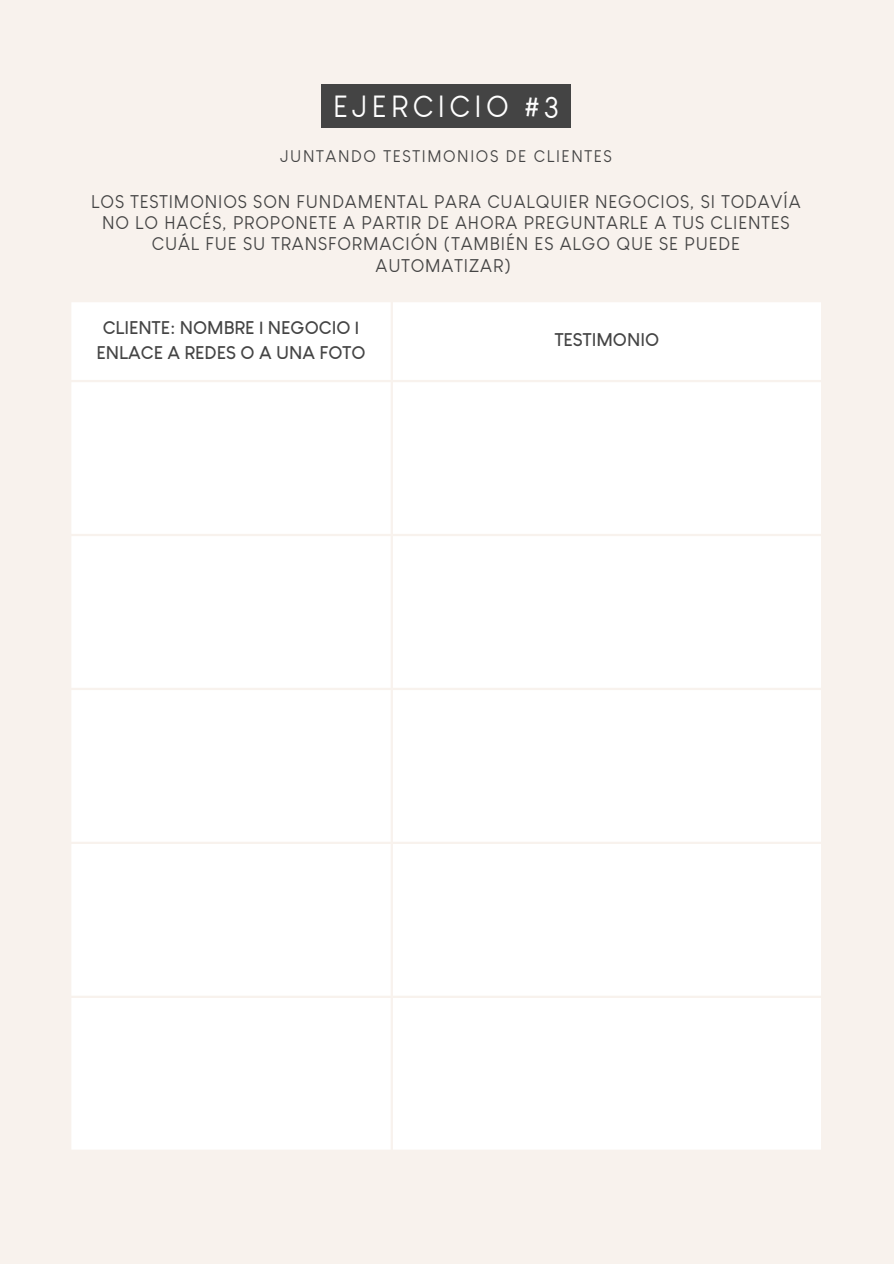
<style>
.page{position:relative;width:894px;height:1264px;background:#fff}
.page>*{position:absolute;margin:0;border:0;box-sizing:border-box;transform-origin:0 0}
.t1{font:30px "Louis George Cafe";letter-spacing:.15em;color:#fff}
.t2{font:18px/21.3px "Louis George Cafe";letter-spacing:.05em;color:#444;text-align:center}
.t3{font:700 18px/24.8px "Louis George Cafe";color:#444;text-align:center}
.t4{font:16.5px "Louis George Cafe";letter-spacing:.1em;color:#444}
</style>
<div class="page">
<div style="left:0;top:0;width:893px;height:1263px;background:#f8f2ed"></div>
<div style="left:71px;top:302px;width:749px;height:847px;background:#fff"></div>
<div style="left:321px;top:85px;width:250px;height:43px;background:#444"></div>
<h1 class="t1" style="left:333px;top:88px;width:227px">EJERCICIO #3</h1>
<p class="t4" style="left:280px;top:147px;width:333px">JUNTANDO TESTIMONIOS DE CLIENTES</p>
<p class="t2" style="left:91px;top:190px;width:710px">LOS TESTIMONIOS SON FUNDAMENTAL PARA CUALQUIER NEGOCIOS, SI TODAVÍA NO LO HACÉS, PROPONETE A PARTIR DE AHORA PREGUNTARLE A TUS CLIENTES CUÁL FUE SU TRANSFORMACIÓN (TAMBIÉN ES ALGO QUE SE PUEDE AUTOMATIZAR)</p>
<p class="t3" style="left:97px;top:315px;width:270px">CLIENTE: NOMBRE | NEGOCIO |<br>ENLACE A REDES O A UNA FOTO</p>
<p class="t3" style="left:554px;top:327px;width:106px">TESTIMONIO</p>
</div>
